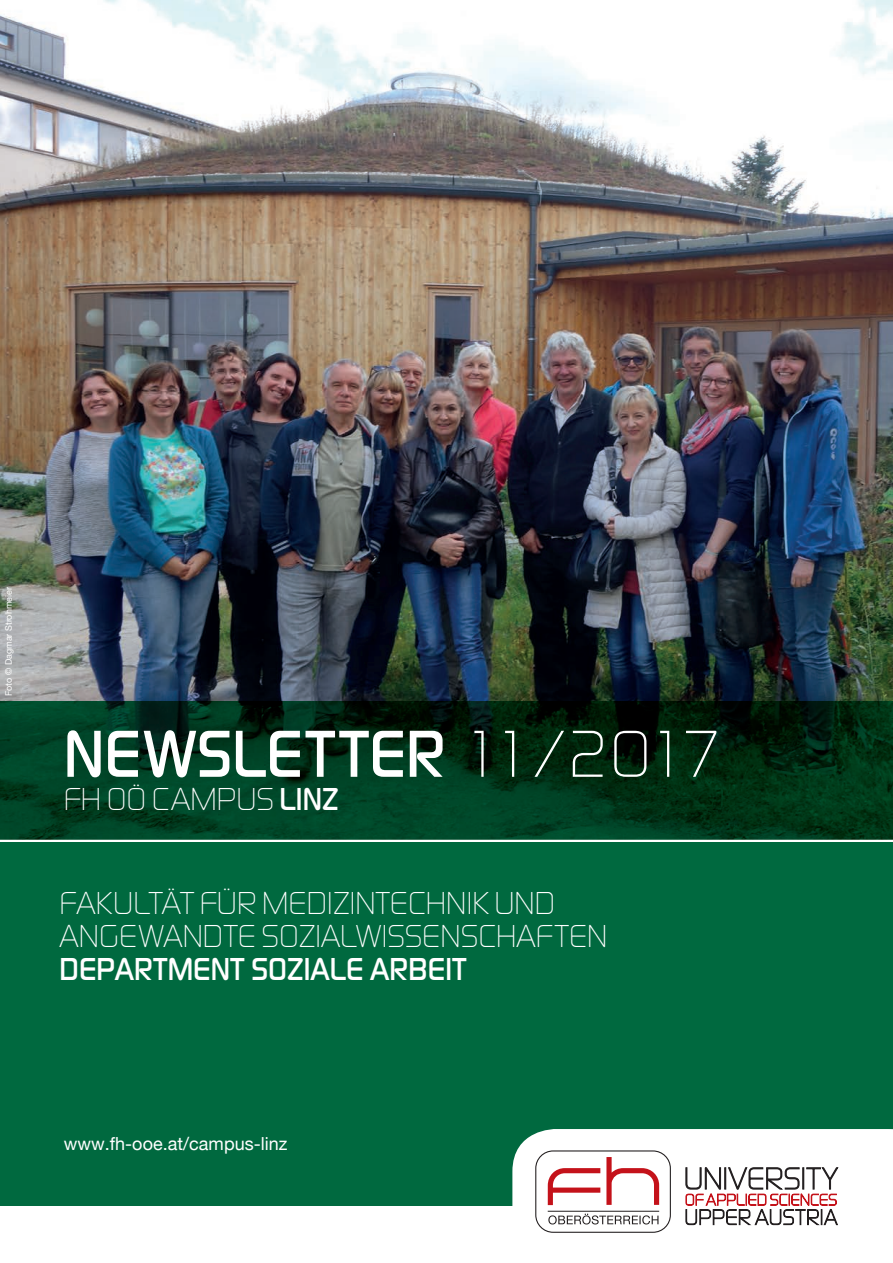
<style>
.page{position:relative;width:893px;height:1263px;background:#fff}
.page>*{position:absolute;margin:0;border:0;box-sizing:border-box;transform-origin:0 0}
.t1{font:500 69px "Digital Sans EF";color:#fff}
.t2{font:300 33px/33px "Digital Sans EF";color:#fff}
.t3{font:500 33px "Digital Sans EF";color:#fff}
.t4{font:18px "Helvetica Neue";color:#fff}
.t5{font:9px "Helvetica Neue";color:#fff}
.s1{font-weight:300}
.s2{font-weight:500}
</style>
<div class="page">
<div style="left:0;top:842px;width:893px;height:363px;background:#00693f"></div>
<img style="left:0;top:0;width:893px;height:702px">
<img style="left:0;top:702px;width:893px;height:138px">
<div style="left:512px;top:1129px;width:381px;height:102px;background:#fff"></div>
<div style="left:536px;top:1151px;width:134px;height:81px;background:#fff;border-radius:17px"></div>
<svg style="left:548px;top:1168px;width:52px;height:37px"></svg>
<svg style="left:606px;top:1157px;width:53px;height:48px"></svg>
<hr style="left:548px;top:1211px;width:111px;height:1px;background:#231f20">
<svg style="left:548px;top:1214px;width:110px;height:10px"></svg>
<div style="left:535px;top:1150px;width:136px;height:83px;border:1px solid #231f20;border-radius:17px"></div>
<svg style="left:685px;top:1167px;width:153px;height:58px"></svg>
<p class="t5" style="left:2px;top:696px;width:110px;rotate:-90deg">Foto © Dagmar Strohmeier</p>
<h1 class="t1" style="left:64px;top:713px;width:660px">NEWSLETTER <span class="s1">11/2017</span></h1>
<p class="t2" style="left:64px;top:782px;width:277px">FH OÖ CAMPUS <span class="s2">LINZ</span></p>
<p class="t2" style="left:60px;top:886px;width:549px">FAKULTÄT FÜR MEDIZINTECHNIK UND<br>ANGEWANDTE SOZIALWISSENSCHAFTEN</p>
<p class="t3" style="left:60px;top:949px;width:409px">DEPARTMENT SOZIALE ARBEIT</p>
<p class="t4" style="left:64px;top:1131px;width:225px">www.fh-ooe.at/campus-linz</p>
</div>
